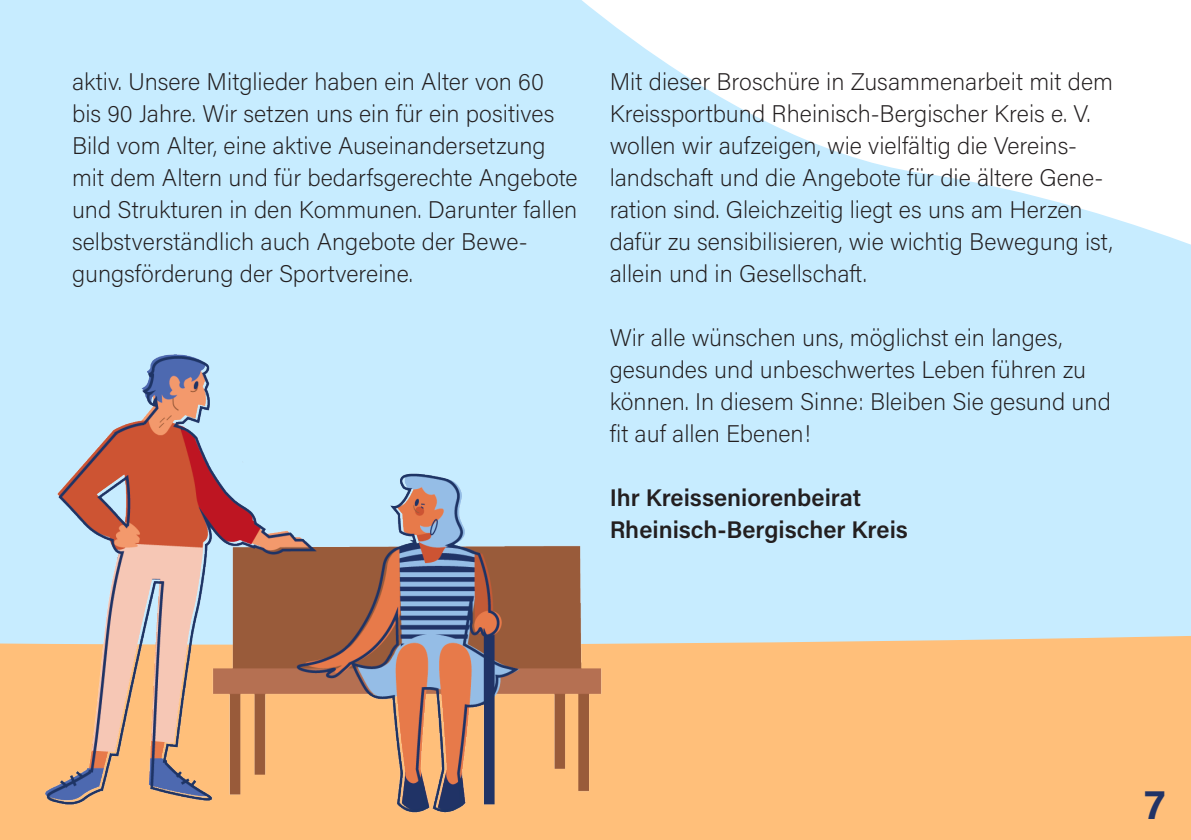
<style>
.page{position:relative;width:1191px;height:840px;background:#fff}
.page>*{position:absolute;margin:0;border:0;box-sizing:border-box;transform-origin:0 0}
.t1{font:700 42px "Acumin Pro";color:#213366}
.t2{font:200 24px/32px "Acumin Pro";color:#231f20}
.t3{font:600 24px "Acumin Pro";color:#231f20}
</style>
<div class="page">
<div style="left:0;top:0;width:1191px;height:839px;background:#c7ecff"></div>
<div style="left:0;top:636px;width:1191px;height:203px;background:#ffbf7a"></div>
<svg style="left:582px;top:0;width:609px;height:245px;fill:#fff"></svg>
<img style="left:13px;top:354px;width:626px;height:485px">
<p class="t2" style="left:72px;top:64px;width:507px">aktiv. Unsere Mitglieder haben ein Alter von 60 bis 90 Jahre. Wir setzen uns ein für ein positives Bild vom Alter, eine aktive Auseinandersetzung mit dem Altern und für bedarfsgerechte Angebote und Strukturen in den Kommunen. Darunter fallen selbstverständlich auch Angebote der Bewe&shy;gungsförderung der Sportvereine.</p>
<p class="t2" style="left:609px;top:64px;width:505px">Mit dieser Broschüre in Zusammenarbeit mit dem Kreissportbund Rheinisch-Bergischer Kreis e. V. wollen wir aufzeigen, wie vielfältig die Vereins&shy;landschaft und die Angebote für die ältere Gene&shy;ration sind. Gleichzeitig liegt es uns am Herzen dafür zu sensibilisieren, wie wichtig Bewegung ist, allein und in Gesellschaft.</p>
<p class="t2" style="left:609px;top:320px;width:503px">Wir alle wünschen uns, möglichst ein langes, gesundes und unbeschwertes Leben führen zu können. In diesem Sinne: Bleiben Sie gesund und fit auf allen Ebenen!</p>
<p class="t3" style="left:609px;top:480px;width:253px">Ihr Kreisseniorenbeirat</p>
<p class="t3" style="left:609px;top:512px;width:300px">Rheinisch-Bergischer Kreis</p>
<p class="t1" style="left:1144px;top:774px;width:22px">7</p>
</div>
